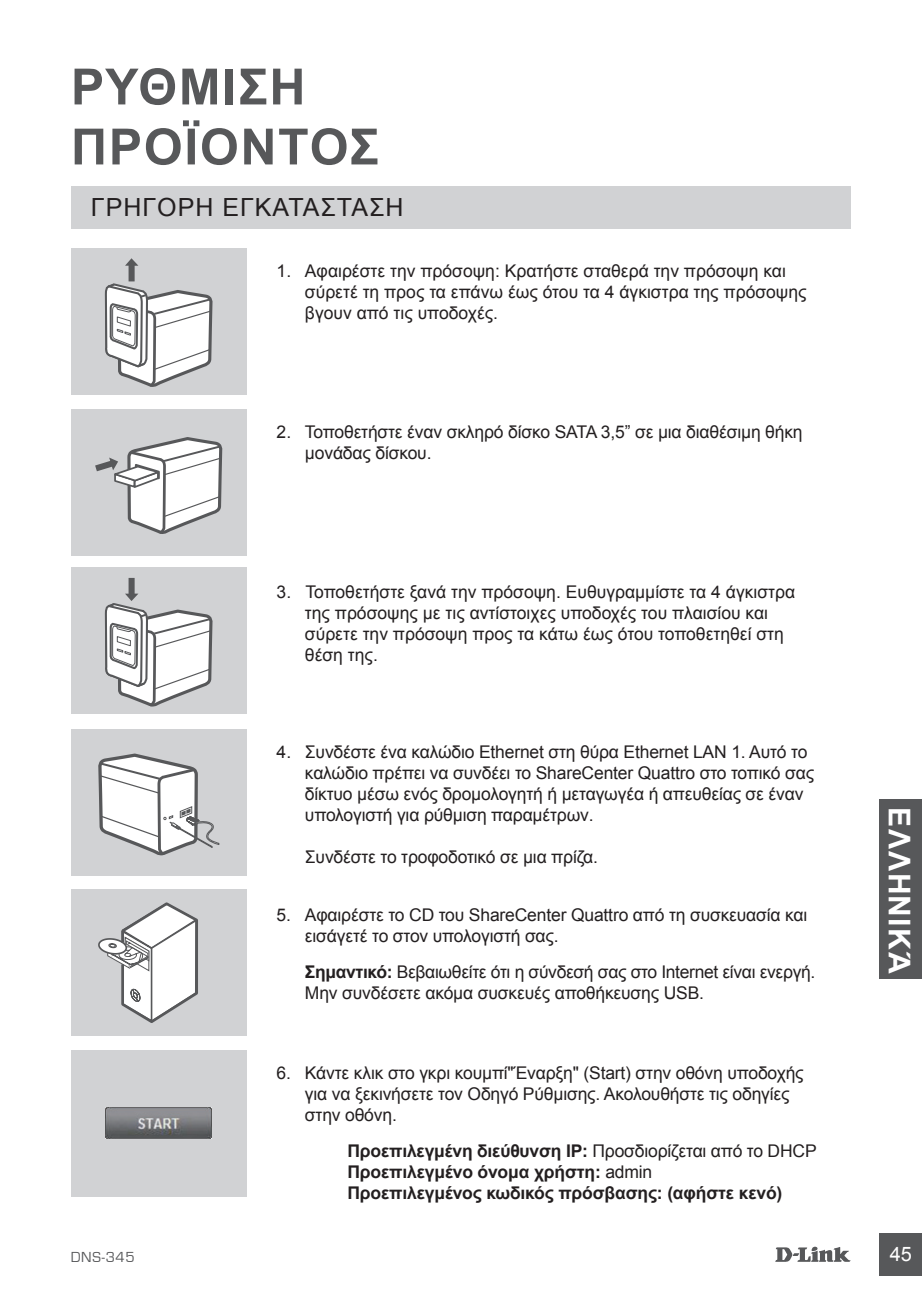
<style>
.page{position:relative;width:922px;height:1297px;background:#fff}
.page>*{position:absolute;margin:0;border:0;box-sizing:border-box;transform-origin:0 0}
.t1{font:700 50px/60px "Arial";letter-spacing:.03em;color:#57585a}
.t2{font:700 30px "Arial";letter-spacing:.045em;color:#fff}
.t3{font:25px "Arial";letter-spacing:.04em;color:#231f20}
.t4{font:20px "Arial";color:#fff}
.t5{font:17.5px/21px "Arial";letter-spacing:-.01em;color:#231f20}
.t6{font:700 17.5px/21px "Arial";letter-spacing:-.01em;color:#231f20}
.t7{font:15px "Eurostile";color:#57585a}
.s1{font-weight:700}
.s2{font-weight:400}
</style>
<div class="page">
<svg style="left:775px;top:1246px;width:75px;height:16px"></svg>
<div style="left:879px;top:1233px;width:42px;height:43px;background:#57585a"></div>
<div style="left:879px;top:799px;width:42px;height:179px;background:#57585a"></div>
<div style="left:71px;top:187px;width:779px;height:42px;background:#d1d2d4"></div>
<div style="left:71px;top:889px;width:175px;height:147px;background:#d1d2d4"></div>
<div style="left:71px;top:1050px;width:175px;height:146px;background:#d1d2d4"></div>
<img style="left:106px;top:1108px;width:106px;height:30px">
<svg style="left:98px;top:902px;width:100px;height:121px"></svg>
<div style="left:71px;top:248px;width:175px;height:146px;background:#d1d2d4"></div>
<svg style="left:104px;top:258px;width:109px;height:129px"></svg>
<div style="left:71px;top:729px;width:175px;height:147px;background:#d1d2d4"></div>
<svg style="left:98px;top:753px;width:121px;height:103px"></svg>
<div style="left:71px;top:568px;width:175px;height:146px;background:#d1d2d4"></div>
<svg style="left:104px;top:578px;width:109px;height:129px"></svg>
<div style="left:71px;top:409px;width:175px;height:146px;background:#d1d2d4"></div>
<svg style="left:95px;top:437px;width:128px;height:97px"></svg>
<h1 class="t1" style="left:71px;top:58px;width:310px">ΡΥΘΜΙΣΗ<br>ΠΡΟΪΟΝΤΟΣ</h1>
<h3 class="t3" style="left:91px;top:191px;width:314px">ΓΡΗΓΟΡΗ ΕΓΚΑΤΑΣΤΑΣΗ</h3>
<p class="t5" style="left:305px;top:261px;width:503px;text-indent:-28px">1. Αφαιρέστε την πρόσοψη: Κρατήστε σταθερά την πρόσοψη και σύρετέ τη προς τα επάνω έως ότου τα 4 άγκιστρα της πρόσοψης βγουν από τις υποδοχές.</p>
<p class="t5" style="left:305px;top:421px;width:499px;text-indent:-28px">2. Τοποθετήστε έναν σκληρό δίσκο SATA 3,5” σε μια διαθέσιμη θήκη μονάδας δίσκου.</p>
<p class="t5" style="left:305px;top:581px;width:491px;text-indent:-28px">3. Τοποθετήστε ξανά την πρόσοψη. Ευθυγραμμίστε τα 4 άγκιστρα της πρόσοψης με τις αντίστοιχες υποδοχές του πλαισίου και σύρετε την πρόσοψη προς τα κάτω έως ότου τοποθετηθεί στη θέση της.</p>
<p class="t5" style="left:305px;top:742px;width:510px;text-indent:-28px">4. Συνδέστε ένα καλώδιο Ethernet στη θύρα Ethernet LAN 1. Αυτό το καλώδιο πρέπει να συνδέει το ShareCenter Quattro στο τοπικό σας δίκτυο μέσω ενός δρομολογητή ή μεταγωγέα ή απευθείας σε έναν υπολογιστή για ρύθμιση παραμέτρων.</p>
<p class="t5" style="left:305px;top:847px;width:294px">Συνδέστε το τροφοδοτικό σε μια πρίζα.</p>
<p class="t5" style="left:305px;top:905px;width:504px;text-indent:-28px">5. Αφαιρέστε το CD του ShareCenter Quattro από τη συσκευασία και εισάγετέ το στον υπολογιστή σας.</p>
<p class="t5" style="left:305px;top:962px;width:511px"><span class="s1">Σημαντικό:</span> Βεβαιωθείτε ότι η σύνδεσή σας στο Internet είναι ενεργή.<br>Μην συνδέσετε ακόμα συσκευές αποθήκευσης USB.</p>
<p class="t5" style="left:305px;top:1062px;width:500px;text-indent:-28px">6. Κάντε κλικ στο γκρι κουμπί"Έναρξη" (Start) στην οθόνη υποδοχής για να ξεκινήσετε τον Οδηγό Ρύθμισης. Ακολουθήστε τις οδηγίες στην οθόνη.</p>
<p class="t6" style="left:347px;top:1141px;width:470px">Προεπιλεγμένη διεύθυνση IP: <span class="s2">Προσδιορίζεται από το DHCP<br></span>Προεπιλεγμένο όνομα χρήστη: <span class="s2">admin<br></span>Προεπιλεγμένος κωδικός πρόσβασης: (αφήστε κενό)</p>
<h2 class="t2" style="left:919px;top:807px;width:168px;rotate:90deg">ΕΛΛΗΝΙΚΆ</h2>
<p class="t7" style="left:71px;top:1249px;width:65px">DNS-345</p>
<p class="t4" style="left:889px;top:1241px;width:24px">45</p>
</div>
